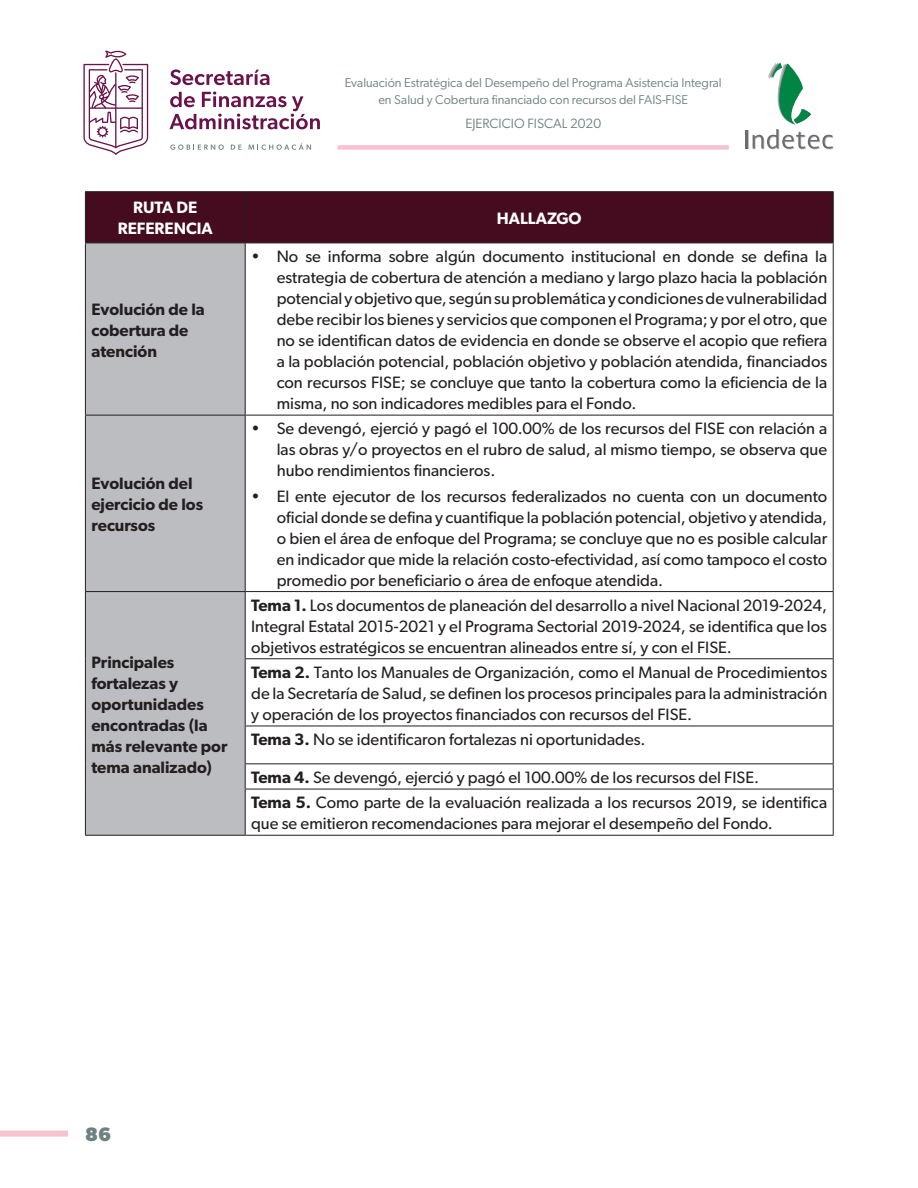
<style>
.page{position:relative;width:918px;height:1188px;background:#fff}
.page>*{position:absolute;margin:0;border:0;box-sizing:border-box;transform-origin:0 0}
.t1{font:700 19.5px "Gibson";color:#6d8180}
.Texto_Tablas{font:16.5px/21px "Gibson";color:#231f20;text-align:justify}
.Texto_Tablas-2{font:600 16.5px/21px "Gibson";color:#231f20}
.Titulo_Tablas{font:600 16.5px/21px "Gibson";color:#fff;text-align:center}
.t2{font:13.5px "Gibson";color:#6d8180}
.t3{font:12.75px/16.2px "Gibson";color:#6d8180;text-align:center}
.s1{font-weight:600}
</style>
<div class="page">
<div style="left:0;top:1131px;width:68px;height:6px;background:#f8c2d1"></div>
<div style="left:338px;top:145px;width:391px;height:5px;background:#f8c2d1"></div>
<svg style="left:83px;top:50px;width:65px;height:105px"></svg>
<svg style="left:170px;top:69px;width:99px;height:16px"></svg>
<svg style="left:169px;top:91px;width:151px;height:38px"></svg>
<svg style="left:170px;top:145px;width:54px;height:5px"></svg>
<svg style="left:231px;top:145px;width:11px;height:5px"></svg>
<svg style="left:248px;top:143px;width:63px;height:7px"></svg>
<svg style="left:746px;top:62px;width:88px;height:87px"></svg>
<div style="left:86px;top:192px;width:747px;height:51px;background:#450c20"></div>
<div style="left:86px;top:244px;width:159px;height:591px;background:#bcbdc0"></div>
<hr style="left:245px;top:192px;width:1px;height:51px;background:#231f20">
<hr style="left:245px;top:243px;width:1px;height:172px;background:#231f20">
<hr style="left:85px;top:415px;width:160px;height:1px;background:#231f20">
<hr style="left:245px;top:415px;width:589px;height:1px;background:#231f20">
<hr style="left:245px;top:415px;width:1px;height:176px;background:#231f20">
<hr style="left:85px;top:591px;width:160px;height:1px;background:#231f20">
<hr style="left:245px;top:591px;width:589px;height:1px;background:#231f20">
<hr style="left:245px;top:592px;width:1px;height:66px;background:#231f20">
<hr style="left:245px;top:658px;width:589px;height:1px;background:#231f20">
<hr style="left:245px;top:659px;width:1px;height:67px;background:#231f20">
<hr style="left:245px;top:726px;width:589px;height:1px;background:#231f20">
<hr style="left:245px;top:726px;width:1px;height:37px;background:#231f20">
<hr style="left:245px;top:763px;width:589px;height:1px;background:#231f20">
<svg style="left:245px;top:764px;width:1px;height:25px"></svg>
<hr style="left:245px;top:789px;width:589px;height:1px;background:#231f20">
<hr style="left:245px;top:789px;width:1px;height:46px;background:#231f20">
<hr style="left:85px;top:835px;width:160px;height:1px;background:#231f20">
<hr style="left:245px;top:835px;width:589px;height:1px;background:#231f20">
<hr style="left:85px;top:243px;width:1px;height:172px;background:#231f20">
<hr style="left:833px;top:243px;width:1px;height:172px;background:#231f20">
<hr style="left:85px;top:415px;width:1px;height:176px;background:#231f20">
<hr style="left:833px;top:415px;width:1px;height:176px;background:#231f20">
<hr style="left:85px;top:592px;width:1px;height:67px;background:#231f20">
<hr style="left:833px;top:592px;width:1px;height:66px;background:#231f20">
<hr style="left:85px;top:659px;width:1px;height:67px;background:#231f20">
<hr style="left:833px;top:659px;width:1px;height:67px;background:#231f20">
<hr style="left:85px;top:726px;width:1px;height:38px;background:#231f20">
<hr style="left:833px;top:726px;width:1px;height:37px;background:#231f20">
<svg style="left:85px;top:764px;width:1px;height:25px"></svg>
<svg style="left:833px;top:764px;width:1px;height:25px"></svg>
<hr style="left:85px;top:789px;width:1px;height:46px;background:#231f20">
<hr style="left:833px;top:789px;width:1px;height:46px;background:#231f20">
<hr style="left:85px;top:191px;width:160px;height:1px;background:#231f20">
<hr style="left:85px;top:192px;width:1px;height:51px;background:#231f20">
<hr style="left:245px;top:191px;width:589px;height:1px;background:#231f20">
<hr style="left:833px;top:192px;width:1px;height:51px;background:#231f20">
<hr style="left:85px;top:243px;width:160px;height:1px;background:#231f20">
<hr style="left:245px;top:243px;width:589px;height:1px;background:#231f20">
<p class="t3" style="left:345px;top:75px;width:379px">Evaluación Estratégica del Desempeño del Programa Asistencia Integral en Salud y Cobertura financiado con recursos del FAIS-FISE</p>
<p class="t2" style="left:465px;top:115px;width:137px">EJERCICIO FISCAL 2020</p>
<p class="Titulo_Tablas" style="left:118px;top:197px;width:97px">RUTA DE<br>REFERENCIA</p>
<p class="Titulo_Tablas" style="left:497px;top:207px;width:86px">HALLAZGO</p>
<p class="Texto_Tablas-2" style="left:91px;top:298px;width:115px">Evolución de la cobertura de atención</p>
<p class="Texto_Tablas-2" style="left:91px;top:472px;width:113px">Evolución del ejercicio de los recursos</p>
<p class="Texto_Tablas-2" style="left:91px;top:651px;width:137px">Principales fortalezas y oportunidades encontradas (la más relevante por tema analizado)</p>
<p class="Texto_Tablas" style="left:277px;top:246px;width:552px;text-indent:-26px">• No se informa sobre algún documento institucional en donde se defina la estrategia de cobertura de atención a mediano y largo plazo hacia la población potencial y objetivo que, según su problemática y condiciones de vulnerabilidad debe recibir los bienes y servicios que componen el Programa; y por el otro, que no se identifican datos de evidencia en donde se observe el acopio que refiera a la población potencial, población objetivo y población atendida, financiados con recursos FISE; se concluye que tanto la cobertura como la eficiencia de la misma, no son indicadores medibles para el Fondo.</p>
<p class="Texto_Tablas" style="left:277px;top:418px;width:552px;text-indent:-26px">• Se devengó, ejerció y pagó el 100.00% de los recursos del FISE con relación a las obras y/o proyectos en el rubro de salud, al mismo tiempo, se observa que hubo rendimientos financieros.</p>
<p class="Texto_Tablas" style="left:277px;top:485px;width:552px;text-indent:-26px">• El ente ejecutor de los recursos federalizados no cuenta con un documento oficial donde se defina y cuantifique la población potencial, objetivo y atendida, o bien el área de enfoque del Programa; se concluye que no es posible calcular en indicador que mide la relación costo-efectividad, así como tampoco el costo promedio por beneficiario o área de enfoque atendida.</p>
<p class="Texto_Tablas" style="left:251px;top:594px;width:578px"><span class="s1">Tema 1.</span> Los documentos de planeación del desarrollo a nivel Nacional 2019-2024, Integral Estatal 2015-2021 y el Programa Sectorial 2019-2024, se identifica que los objetivos estratégicos se encuentran alineados entre sí, y con el FISE.</p>
<p class="Texto_Tablas" style="left:251px;top:662px;width:578px"><span class="s1">Tema 2.</span> Tanto los Manuales de Organización, como el Manual de Procedimientos de la Secretaría de Salud, se definen los procesos principales para la administración y operación de los proyectos financiados con recursos del FISE.</p>
<p class="Texto_Tablas" style="left:251px;top:729px;width:396px"><span class="s1">Tema 3.</span> No se identificaron fortalezas ni oportunidades.</p>
<p class="Texto_Tablas" style="left:251px;top:767px;width:509px"><span class="s1">Tema 4.</span> Se devengó, ejerció y pagó el 100.00% de los recursos del FISE.</p>
<p class="Texto_Tablas" style="left:251px;top:792px;width:578px"><span class="s1">Tema 5.</span> Como parte de la evaluación realizada a los recursos 2019, se identifica que se emitieron recomendaciones para mejorar el desempeño del Fondo.</p>
<p class="t1" style="left:85px;top:1122px;width:27px">86</p>
</div>
